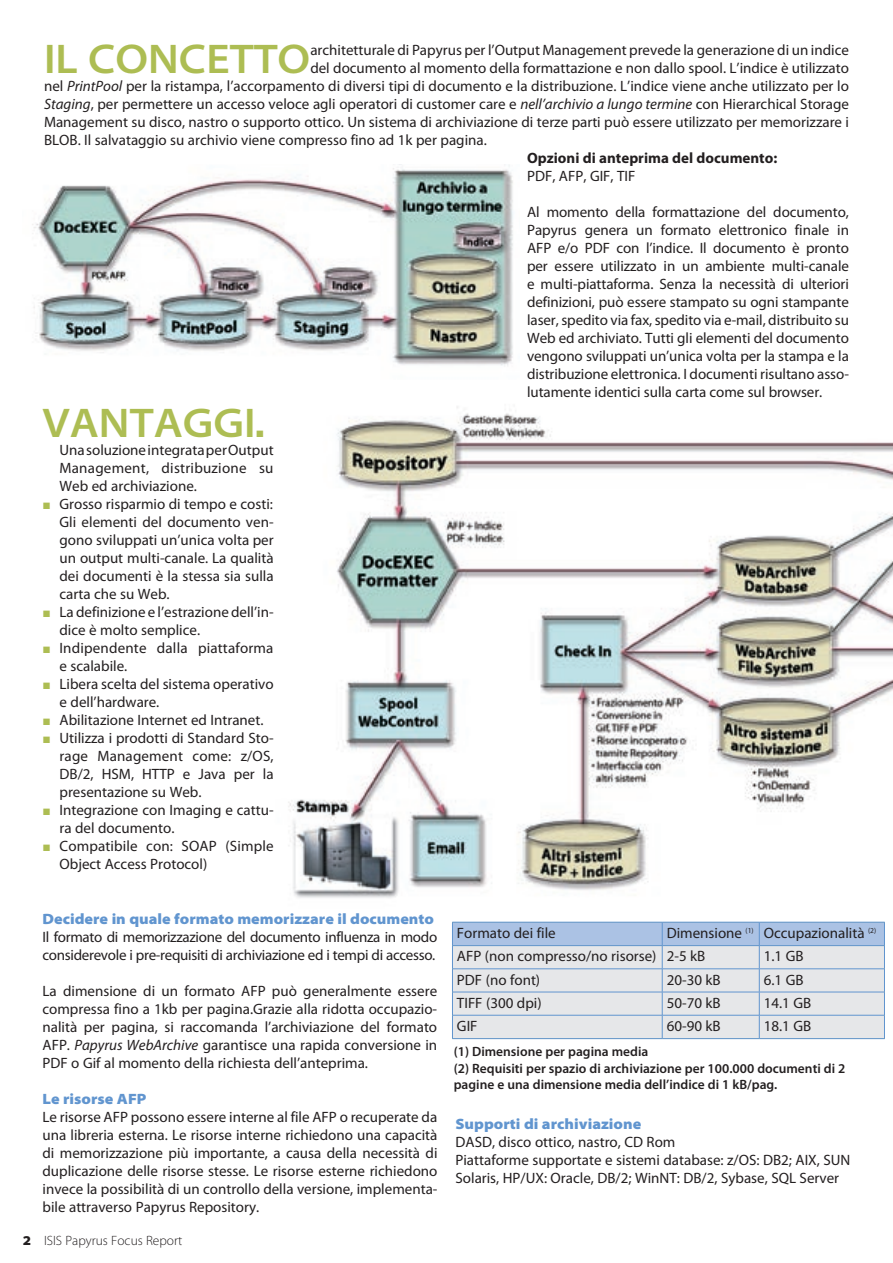
<style>
.page{position:relative;width:893px;height:1263px;background:#fff}
.page>*{position:absolute;margin:0;border:0;box-sizing:border-box;transform-origin:0 0}
.t1{font:600 semi-expanded 41.7px "Myriad Pro";color:#adbd53}
.t2{font:15px/18px "Myriad Pro";color:#231f20;text-align:justify}
.t3{font:15px/18px "Myriad Pro";letter-spacing:-.02em;color:#231f20}
.t4{font:900 semi-expanded 15px "Myriad Pro";color:#6195cf}
.t5{font:700 15px "Myriad Pro";color:#231f20}
.t6{font:15px "European Pi Three";color:#adbd53}
.t7{font:600 13.5px/16.2px "Myriad Pro";color:#231f20}
.t8{font:300 13.5px "Myriad Pro";color:#231f20}
.s1{font-style:italic}
.s2{font-family:"European Pi Three";color:#adbd53}
.s3{font-weight:900;font-stretch:semi-expanded}
</style>
<div class="page">
<img style="left:288px;top:406px;width:605px;height:516px">
<svg style="left:452px;top:922px;width:433px;height:116px;background:#d4dbe6"></svg>
<hr style="left:452px;top:1038px;width:210px;height:1px;background:#6195cf">
<hr style="left:662px;top:1038px;width:97px;height:1px;background:#6195cf">
<hr style="left:759px;top:1038px;width:126px;height:1px;background:#6195cf">
<img style="left:32px;top:165px;width:481px;height:201px">
<h1 class="t1" style="left:44px;top:36px;width:268px">IL CONCETTO</h1>
<p class="t2" style="left:310px;top:42px;width:540px">architetturale di Papyrus per l’Output Management prevede la generazione di un indice</p>
<p class="t2" style="left:310px;top:60px;width:540px">del documento al momento della formattazione e non dallo spool. L’indice è utilizzato</p>
<p class="t2" style="left:44px;top:78px;width:806px">nel <span class="s1">PrintPool</span> per la ristampa, l’accorpamento di diversi tipi di documento e la distribuzione. L’indice viene anche utilizzato per lo</p>
<p class="t2" style="left:44px;top:96px;width:806px"><span class="s1">Staging</span>, per permettere un accesso veloce agli operatori di customer care e <span class="s1">nell’archivio a lungo termine</span> con Hierarchical Storage</p>
<p class="t2" style="left:44px;top:114px;width:806px">Management su disco, nastro o supporto ottico. Un sistema di archiviazione di terze parti può essere utilizzato per memorizzare i</p>
<p class="t2" style="left:44px;top:132px;width:444px">BLOB. Il salvataggio su archivio viene compresso fino ad 1k per pagina.</p>
<p class="t5" style="left:527px;top:150px;width:252px">Opzioni di anteprima del documento:</p>
<p class="t2" style="left:527px;top:168px;width:110px">PDF, AFP, GIF, TIF</p>
<p class="t2" style="left:527px;top:204px;width:323px">Al momento della formattazione del documento, Papyrus genera un formato elettronico finale in AFP e/o PDF con l’indice. Il documento è pronto per essere utilizzato in un ambiente multi-canale e multi-piattaforma. Senza la necessità di ulteriori definizioni, può essere stampato su ogni stampante laser, spedito via fax, spedito via e-mail, distribuito su Web ed archiviato. Tutti gli elementi del documento vengono sviluppati un’unica volta per la stampa e la distribuzione elettronica. I documenti risultano asso&shy;lutamente identici sulla carta come sul browser.</p>
<h1 class="t1" style="left:43px;top:400px;width:215px">VANTAGGI</h1>
<p class="t6" style="left:256px;top:422px;width:10px">J</p>
<p class="t2" style="left:60px;top:441px;width:216px">Una soluzione integrata per Output</p>
<p class="t2" style="left:60px;top:459px;width:216px">Management, distribuzione su</p>
<p class="t2" style="left:60px;top:477px;width:139px">Web ed archiviazione.</p>
<p class="t2" style="left:43px;top:495px;width:232px"><span class="s2">J</span> Grosso risparmio di tempo e costi:</p>
<p class="t2" style="left:60px;top:513px;width:216px">Gli elementi del documento ven-</p>
<p class="t2" style="left:60px;top:531px;width:216px">gono sviluppati un’unica volta per</p>
<p class="t2" style="left:60px;top:549px;width:216px">un output multi-canale. La qualità</p>
<p class="t2" style="left:60px;top:567px;width:216px">dei documenti è la stessa sia sulla</p>
<p class="t2" style="left:60px;top:585px;width:112px">carta che su Web.</p>
<p class="t2" style="left:43px;top:603px;width:233px"><span class="s2">J</span> La definizione e l’estrazione dell’in-</p>
<p class="t2" style="left:60px;top:621px;width:142px">dice è molto semplice.</p>
<p class="t2" style="left:43px;top:639px;width:232px"><span class="s2">J</span> Indipendente dalla piattaforma</p>
<p class="t2" style="left:60px;top:657px;width:69px">e scalabile.</p>
<p class="t2" style="left:43px;top:675px;width:233px"><span class="s2">J</span> Libera scelta del sistema operativo</p>
<p class="t2" style="left:60px;top:693px;width:101px">e dell’hardware.</p>
<p class="t2" style="left:43px;top:711px;width:222px"><span class="s2">J</span> Abilitazione Internet ed Intranet.</p>
<p class="t2" style="left:43px;top:729px;width:233px"><span class="s2">J</span> Utilizza i prodotti di Standard Sto-</p>
<p class="t2" style="left:60px;top:747px;width:216px">rage Management come: z/OS,</p>
<p class="t2" style="left:60px;top:765px;width:216px">DB/2, HSM, HTTP e Java per la</p>
<p class="t2" style="left:60px;top:783px;width:143px">presentazione su Web.</p>
<p class="t2" style="left:43px;top:801px;width:233px"><span class="s2">J</span> Integrazione con Imaging e cattu-</p>
<p class="t2" style="left:60px;top:819px;width:116px">ra del documento.</p>
<p class="t2" style="left:43px;top:837px;width:233px"><span class="s2">J</span> Compatibile con: SOAP (Simple</p>
<p class="t2" style="left:60px;top:855px;width:149px">Object Access Protocol)</p>
<p class="t4" style="left:43px;top:910px;width:393px">Decidere in quale formato memorizzare il documento</p>
<p class="t3" style="left:43px;top:928px;width:396px">Il formato di memorizzazione del documento influenza in modo considerevole i pre-requisiti di archiviazione ed i tempi di accesso.</p>
<p class="t2" style="left:43px;top:982px;width:396px">La dimensione di un formato AFP può generalmente essere compressa fino a 1kb per pagina.Grazie alla ridotta occupazio&shy;nalità per pagina, si raccomanda l’archiviazione del formato AFP. <span class="s1">Papyrus WebArchive</span> garantisce una rapida conversione in PDF o Gif al momento della richiesta dell’anteprima.</p>
<p class="t4" style="left:43px;top:1090px;width:106px">Le risorse AFP</p>
<p class="t2" style="left:43px;top:1108px;width:396px">Le risorse AFP possono essere interne al file AFP o recuperate da una libreria esterna. Le risorse interne richiedono una capacità di memorizzazione più importante, a causa della necessità di duplicazione delle risorse stesse. Le risorse esterne richiedono invece la possibilità di un controllo della versione, implementa&shy;bile attraverso Papyrus Repository.</p>
<p class="t4" style="left:455px;top:1115px;width:187px">Supporti di archiviazione</p>
<p class="t2" style="left:457px;top:924px;width:100px">Formato dei file</p>
<p class="t2" style="left:457px;top:921px;width:421px;line-height:23.4px;text-indent:210px">Dimensione <sup>(1)</sup> Occupazionalità <sup>(2)<br></sup>AFP (non compresso/no risorse) 2-5 kB</p>
<p class="t2" style="left:764px;top:948px;width:41px">1.1 GB</p>
<p class="t2" style="left:457px;top:971px;width:85px">PDF (no font)</p>
<p class="t2" style="left:667px;top:971px;width:56px">20-30 kB</p>
<p class="t2" style="left:764px;top:971px;width:41px">6.1 GB</p>
<p class="t2" style="left:457px;top:994px;width:86px">TIFF (300 dpi)</p>
<p class="t2" style="left:667px;top:994px;width:56px">50-70 kB</p>
<p class="t2" style="left:764px;top:994px;width:49px">14.1 GB</p>
<p class="t2" style="left:457px;top:1017px;width:22px">GIF</p>
<p class="t2" style="left:667px;top:1017px;width:56px">60-90 kB</p>
<p class="t2" style="left:764px;top:1017px;width:49px">18.1 GB</p>
<p class="t7" style="left:454px;top:1044px;width:393px">(1) Dimensione per pagina media<br>(2) Requisiti per spazio di archiviazione per 100.000 documenti di 2 pagine e una dimensione media dell’indice di 1 kB/pag.</p>
<p class="t2" style="left:455px;top:1133px;width:396px;text-align:left">DASD, disco ottico, nastro, CD Rom<br>Piattaforme supportate e sistemi database: z/OS: DB2; AIX, SUN<br>Solaris, HP/UX: Oracle, DB/2; WinNT: DB/2, Sybase, SQL Server</p>
<p class="t8" style="left:23px;top:1233px;width:161px"><span class="s3">2</span> ISIS Papyrus Focus Report</p>
</div>
